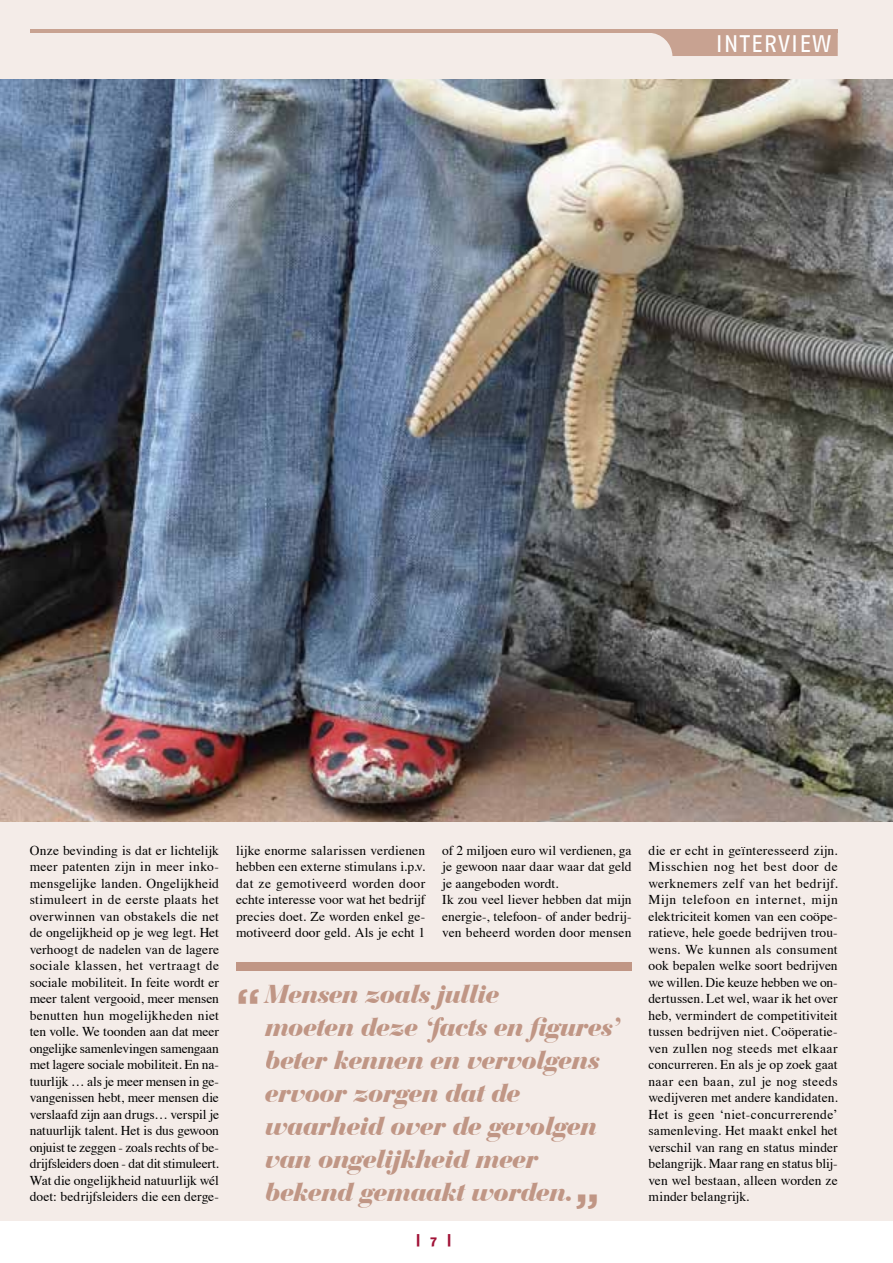
<style>
.page{position:relative;width:893px;height:1263px;background:#fff}
.page>*{position:absolute;margin:0;border:0;box-sizing:border-box;transform-origin:0 0}
.t1{font:700 45px "Gotham";color:#c09685}
.t2{font:italic 900 27px/33px "Bauer Bodoni BT";letter-spacing:-.01em;color:#c09685}
.t3{font:24px "Fago OT";letter-spacing:.05em;color:#fff}
.t4{font:13.5px/16.5px "Times";letter-spacing:.005em;color:#000;text-align:justify}
.t5{font:800 13.5px "Fago OT";color:#a11237}
</style>
<div class="page">
<div style="left:0;top:0;width:893px;height:1220px;background:#f4ece8"></div>
<img style="left:0;top:79px;width:893px;height:743px">
<div style="left:236px;top:962px;width:395px;height:8px;background:#c09685"></div>
<svg style="left:652px;top:33px;width:186px;height:23px;background:#cba898"></svg>
<hr style="left:30px;top:30px;width:808px;height:3px;background:#c8a291">
<h3 class="t3" style="left:716px;top:29px;width:117px">INTERVIEW</h3>
<p class="t4" style="left:30px;top:841px;width:191px">Onze bevinding is dat er lichtelijk meer patenten zijn in meer inko&shy;mensgelijke landen. Ongelijkheid stimuleert in de eerste plaats het overwinnen van obstakels die net de ongelijkheid op je weg legt. Het verhoogt de nadelen van de lagere sociale klassen, het vertraagt de sociale mobiliteit. In feite wordt er meer talent vergooid, meer mensen benutten hun mogelijkheden niet ten volle. We toonden aan dat meer ongelijke samenlevingen samengaan met lagere sociale mobiliteit. En na&shy;tuurlijk … als je meer mensen in ge&shy;vangenissen hebt, meer mensen die verslaafd zijn aan drugs… verspil je natuurlijk talent. Het is dus gewoon onjuist te zeggen - zoals rechts of be&shy;drijfsleiders doen - dat dit stimuleert.<br>Wat die ongelijkheid natuurlijk wél doet: bedrijfsleiders die een derge-</p>
<p class="t4" style="left:236px;top:841px;width:191px">lijke enorme salarissen verdienen hebben een externe stimulans i.p.v. dat ze gemotiveerd worden door echte interesse voor wat het bedrijf precies doet. Ze worden enkel ge&shy;motiveerd door geld. Als je echt 1</p>
<p class="t4" style="left:442px;top:841px;width:191px;text-align:left">of 2 miljoen euro wil verdienen, ga je gewoon naar daar waar dat geld je aangeboden wordt.<br>Ik zou veel liever hebben dat mijn energie-, telefoon- of ander bedrij&shy;ven beheerd worden door mensen</p>
<p class="t4" style="left:648px;top:841px;width:191px">die er echt in geïnteresseerd zijn.<br>Misschien nog het best door de werknemers zelf van het bedrijf.<br>Mijn telefoon en internet, mijn elektriciteit komen van een coöpe&shy;ratieve, hele goede bedrijven trou&shy;wens. We kunnen als consument ook bepalen welke soort bedrijven we willen. Die keuze hebben we on&shy;dertussen. Let wel, waar ik het over heb, vermindert de competitiviteit tussen bedrijven niet. Coöperatie&shy;ven zullen nog steeds met elkaar concurreren. En als je op zoek gaat naar een baan, zul je nog steeds wedijveren met andere kandidaten.<br>Het is geen ‘niet-concurrerende’ samenleving. Het maakt enkel het verschil van rang en status minder belangrijk. Maar rang en status blij&shy;ven wel bestaan, alleen worden ze minder belangrijk.</p>
<h2 class="t2" style="left:266px;top:978px;width:356px">Mensen zoals jullie<br>moeten deze ‘facts en figures’ beter kennen en vervolgens ervoor zorgen dat de waarheid over de gevolgen van ongelijkheid meer bekend gemaakt worden.</h2>
<h1 class="t1" style="left:236px;top:978px;width:26px">“</h1>
<h1 class="t1" style="left:575px;top:1184px;width:26px">”</h1>
<p class="t5" style="left:416px;top:1232px;width:36px">| 7 |</p>
</div>
